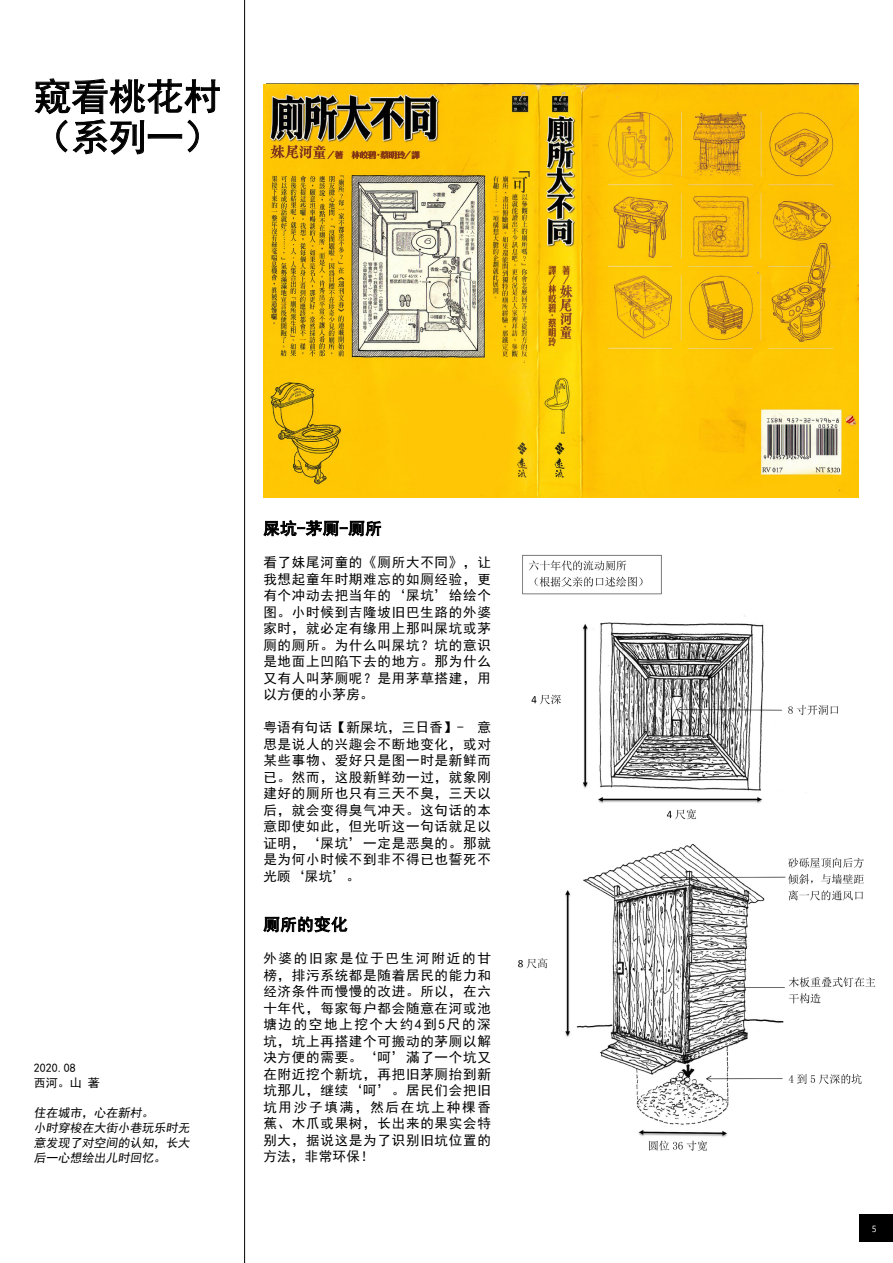
<style>
.page{position:relative;width:893px;height:1263px;background:#fff}
.page>*{position:absolute;margin:0;border:0;box-sizing:border-box;transform-origin:0 0}
.t1{font:37.5px/40.5px "Sim Hei";color:#000}
.t2{font:16.5px "Sim Hei";letter-spacing:.025em;color:#000}
.t3{font:13.5px/16.5px "Sim Hei";letter-spacing:.055em;color:#000;text-align:justify}
.t4{font:12px/15px "Sim Hei";color:#000}
.t5{font:9px "Segoe UI";color:#fff}
</style>
<div class="page">
<div style="left:859px;top:1214px;width:34px;height:28px;background:#000"></div>
<svg style="left:34px;top:78px;width:186px;height:77px"></svg>
<hr style="left:244px;top:0;width:1px;height:1263px;background:#000">
<svg style="left:263px;top:520px;width:118px;height:17px"></svg>
<svg style="left:263px;top:916px;width:85px;height:17px"></svg>
<img style="left:518px;top:554px;width:358px;height:597px">
<img style="left:266px;top:84px;width:593px;height:413px">
<h1 class="t1" style="left:34px;top:76px;width:189px">窥看桃花村（系列一）</h1>
<p class="t4" style="left:34px;top:1061px;width:67px">2020.08<br>西河。山 著</p>
<p class="t4" style="left:34px;top:1106px;width:159px">住在城市，心在新村。<br>小时穿梭在大街小巷玩乐时无意发现了对空间的认知，长大后一心想绘出儿时回忆。</p>
<p class="t2" style="left:263px;top:520px;width:120px">屎坑-茅厕-厕所</p>
<p class="t3" style="left:263px;top:554px;width:229px">看了妹尾河童的《厕所大不同》，让我想起童年时期难忘的如厕经验，更有个冲动去把当年的‘屎坑’给绘个图。小时候到吉隆坡旧巴生路的外婆家时，就必定有缘用上那叫屎坑或茅厕的厕所。为什么叫屎坑？坑的意识是地面上凹陷下去的地方。那为什么又有人叫茅厕呢？是用茅草搭建，用以方便的小茅房。</p>
<p class="t3" style="left:263px;top:719px;width:229px">粤语有句话【新屎坑，三日香】- 意思是说人的兴趣会不断地变化，或对某些事物、爱好只是图一时是新鲜而已。然而，这股新鲜劲一过，就象刚建好的厕所也只有三天不臭，三天以后，就会变得臭气冲天。这句话的本意即使如此，但光听这一句话就足以证明，‘屎坑’一定是恶臭的。那就是为何小时候不到非不得已也誓死不光顾‘屎坑’。</p>
<p class="t2" style="left:263px;top:916px;width:86px">厕所的变化</p>
<p class="t3" style="left:263px;top:950px;width:229px">外婆的旧家是位于巴生河附近的甘榜，排污系统都是随着居民的能力和经济条件而慢慢的改进。所以，在六十年代，每家每户都会随意在河或池塘边的空地上挖个大约4到5尺的深坑，坑上再搭建个可搬动的茅厕以解决方便的需要。‘呵’滿了一个坑又在附近挖个新坑，再把旧茅厕抬到新坑那儿，继续‘呵’。居民们会把旧坑用沙子填满，然后在坑上种棵香蕉、木爪或果树，长出来的果实会特别大，据说这是为了识别旧坑位置的方法，非常环保！</p>
<p class="t5" style="left:872px;top:1220px;width:6px">5</p>
</div>
